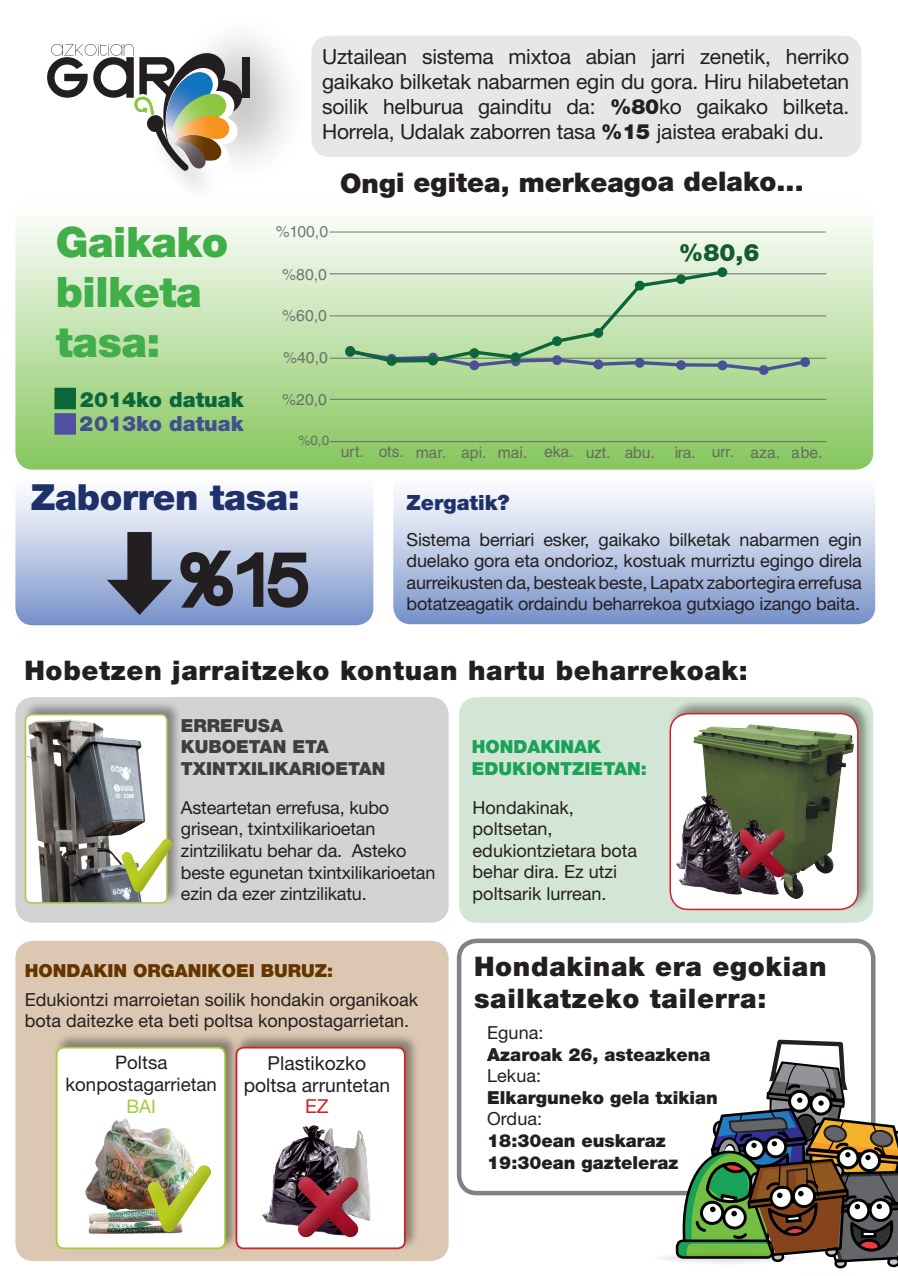
<style>
.page{position:relative;width:898px;height:1276px;background:#fff}
.page>*{position:absolute;margin:0;border:0;box-sizing:border-box;transform-origin:0 0}
.t1{font:87.75px "Kravitz Extra Thermal";color:#231f20}
.t2{font:900 42px "Helvetica Neue";letter-spacing:-.01em;color:#40ae49}
.t3{font:900 36px "Helvetica Neue";letter-spacing:-.01em;color:#1f3169}
.t4{font:900 27px/32.4px "Helvetica Neue";letter-spacing:.025em;color:#231f20}
.t5{font:900 27px "Helvetica Neue";letter-spacing:-.005em;color:#231f20}
.t6{font:900 24px "Helvetica Neue";color:#135a2e}
.t7{font:21px/25.2px "Helvetica Neue";letter-spacing:-.01em;color:#231f20;text-align:justify}
.t8{font:900 21px "Helvetica Neue";color:#0b6739}
.t9{font:900 21px "Helvetica Neue";color:#2e3092}
.t10{font:900 21px "Helvetica Neue";color:#1f3169}
.t11{font:19.2px "Helvetica Neue";color:#231f20}
.t12{font:19.2px "Helvetica Neue";color:#d1232a}
.t13{font:18.6px "Helvetica Neue";color:#231f20}
.t14{font:18.6px "Helvetica Neue";color:#a3cd39}
.t15{font:18px/21.6px "Helvetica Neue";letter-spacing:-.01em;color:#231f20}
.t16{font:900 18px "Helvetica Neue";color:#231f20}
.t17{font:900 18px "Helvetica Neue";color:#3e3e3f}
.t18{font:900 18px "Helvetica Neue";color:#19a358}
.t19{font:900 18px "Helvetica Neue";color:#653500}
.t20{font:15.75px "Helvetica LT Std";color:#57585a}
.t21{font:13.5px "Helvetica LT Std";color:#57585a}
.s1{font-weight:900}
</style>
<div class="page">
<div style="left:15px;top:194px;width:857px;height:275px;background:linear-gradient(to bottom,#fff,#87c75e);border-radius:18px"></div>
<div style="left:456px;top:938px;width:419px;height:257px;border:4px solid #808285;border-radius:18px"></div>
<svg style="left:15px;top:460px;width:358px;height:165px"></svg>
<div style="left:15px;top:697px;width:433px;height:225px;background:#d4d3d4;border-radius:18px"></div>
<div style="left:459px;top:697px;width:413px;height:225px;background:#d3e6d5;border-radius:18px"></div>
<div style="left:170px;top:10px;width:144px;height:179px;background:#231f20;opacity:.25"></div>
<div style="left:150px;top:114px;width:71px;height:89px;background:#fefefe"></div>
<div style="left:242px;top:57px;width:7px;height:41px;background:#231f20"></div>
<svg style="left:47px;top:33px;width:196px;height:148px"></svg>
<div style="left:311px;top:36px;width:550px;height:121px;background:#e6e7e9;border-radius:18px"></div>
<div style="left:15px;top:940px;width:433px;height:320px;background:#dcc8b2;border-radius:18px"></div>
<svg style="left:393px;top:459px;width:481px;height:165px"></svg>
<div style="left:127px;top:532px;width:25px;height:60px;background:#231f20"></div>
<svg style="left:107px;top:579px;width:65px;height:36px;background:#576078"></svg>
<div style="left:233px;top:1032px;width:186px;height:219px;background:#231f20;opacity:.45"></div>
<div style="left:236px;top:1047px;width:168px;height:201px;background:#fff;border-radius:7px"></div>
<div style="left:235px;top:1046px;width:170px;height:203px;border:2px solid #d1232a;border-radius:7px"></div>
<img style="left:354px;top:1130px;width:16px;height:90px">
<img style="left:262px;top:1124px;width:92px;height:114px">
<div style="left:298px;top:1176px;width:60px;height:61px;background:#1a171c;opacity:.45"></div>
<div style="left:53px;top:1032px;width:187px;height:219px;background:#231f20;opacity:.45"></div>
<div style="left:57px;top:1047px;width:168px;height:201px;background:#fff;border-radius:7px"></div>
<div style="left:56px;top:1046px;width:170px;height:203px;border:2px solid #a3cd39;border-radius:7px"></div>
<img style="left:86px;top:1118px;width:106px;height:115px">
<div style="left:148px;top:1164px;width:63px;height:67px;background:#1a171c;opacity:.45"></div>
<div style="left:23px;top:699px;width:159px;height:206px;background:#231f20;opacity:.45"></div>
<img style="left:26px;top:714px;width:141px;height:188px">
<div style="left:25px;top:714px;width:142px;height:189px;border:1px solid #a3cd39;border-radius:6px"></div>
<div style="left:121px;top:838px;width:51px;height:54px;background:#1a171c;opacity:.45"></div>
<div style="left:667px;top:698px;width:205px;height:214px;background:#231f20;opacity:.45"></div>
<div style="left:670px;top:713px;width:187px;height:196px;background:#fff;border-radius:18px"></div>
<img style="left:672px;top:724px;width:181px;height:174px">
<div style="left:669px;top:713px;width:189px;height:197px;border:2px solid #d1232a;border-radius:18px"></div>
<div style="left:740px;top:829px;width:44px;height:48px;background:#1a171c;opacity:.45"></div>
<div style="left:833px;top:1258px;width:13px;height:10px;border:2px solid #000;border-radius:50%"></div>
<svg style="left:674px;top:1037px;width:224px;height:229px"></svg>
<hr style="left:329px;top:231px;width:496px;height:1px;background:#57585a">
<hr style="left:329px;top:273px;width:496px;height:1px;background:#57585a">
<hr style="left:329px;top:315px;width:496px;height:1px;background:#57585a">
<hr style="left:329px;top:358px;width:496px;height:1px;background:#57585a">
<hr style="left:329px;top:399px;width:496px;height:1px;background:#57585a">
<hr style="left:329px;top:441px;width:496px;height:1px;background:#57585a">
<div style="left:799px;top:357px;width:10px;height:10px;border:3px solid #2e3092;border-radius:50%"></div>
<div style="left:758px;top:365px;width:10px;height:10px;border:3px solid #2e3092;border-radius:50%"></div>
<div style="left:345px;top:347px;width:10px;height:10px;border:3px solid #2e3092;border-radius:50%"></div>
<div style="left:717px;top:267px;width:10px;height:10px;border:3px solid #0c6638;border-radius:50%"></div>
<div style="left:345px;top:346px;width:10px;height:10px;border:3px solid #0c6638;border-radius:50%"></div>
<svg style="left:346px;top:268px;width:462px;height:105px;background:#bcd9b1"></svg>
<div style="left:54px;top:388px;width:22px;height:21px;background:#0b6739"></div>
<div style="left:54px;top:413px;width:22px;height:21px;background:#504fa1;border:2px solid #504fa1"></div>
<p class="t7" style="left:322px;top:43px;width:528px">Uztailean sistema mixtoa abian jarri zenetik, herriko gaikako bilketak nabarmen egin du gora. Hiru hilabetetan soilik helburua gainditu da: <span class="s1">%80</span>ko gaikako bilketa.<br>Horrela, Udalak zaborren tasa <span class="s1">%15</span> jaistea erabaki du.</p>
<p class="t2" style="left:56px;top:216px;width:174px">Gaikako</p>
<p class="t2" style="left:56px;top:267px;width:148px">bilketa</p>
<p class="t2" style="left:56px;top:317px;width:106px">tasa:</p>
<p class="t8" style="left:80px;top:387px;width:165px">2014ko datuak</p>
<p class="t9" style="left:80px;top:411px;width:165px">2013ko datuak</p>
<p class="t20" style="left:275px;top:223px;width:54px">%100,0</p>
<p class="t20" style="left:282px;top:265px;width:46px">%80,0</p>
<p class="t20" style="left:282px;top:306px;width:46px">%60,0</p>
<p class="t20" style="left:283px;top:349px;width:46px">%40,0</p>
<p class="t20" style="left:282px;top:390px;width:46px">%20,0</p>
<p class="t21" style="left:298px;top:432px;width:32px">%0,0</p>
<p class="t3" style="left:31px;top:476px;width:270px">Zaborren tasa:</p>
<p class="t1" style="left:176px;top:523px;width:133px">%15</p>
<p class="t5" style="left:340px;top:166px;width:465px">Ongi egitea, merkeagoa delako...</p>
<p class="t6" style="left:678px;top:238px;width:82px">%80,6</p>
<p class="t20" style="left:340px;top:443px;width:483px">urt. ots. mar. api. mai. eka. uzt. abu. ira. urr. aza. abe.</p>
<p class="t10" style="left:406px;top:490px;width:105px">Zergatik?</p>
<p class="t15" style="left:406px;top:528px;width:456px;text-align:justify">Sistema berriari esker, gaikako bilketak nabarmen egin duelako gora eta ondorioz, kostuak murriztu egingo direla aurreikusten da, besteak beste, Lapatx zabortegira errefusa botatzeagatik ordaindu beharrekoa gutxiago izango baita.</p>
<p class="t4" style="left:24px;top:654px;width:724px">Hobetzen jarraitzeko kontuan hartu beharrekoak:</p>
<p class="t17" style="left:181px;top:714px;width:104px">ERREFUSA</p>
<p class="t17" style="left:181px;top:736px;width:149px">KUBOETAN ETA</p>
<p class="t17" style="left:181px;top:757px;width:206px">TXINTXILIKARIOETAN</p>
<p class="t15" style="left:181px;top:796px;width:256px">Asteartetan errefusa, kubo grisean, txintxilikarioetan zintzilikatu behar da. Asteko beste egunetan txintxilikarioetan ezin da ezer zintzilikatu.</p>
<p class="t19" style="left:25px;top:959px;width:309px">HONDAKIN ORGANIKOEI BURUZ:</p>
<p class="t15" style="left:25px;top:987px;width:394px">Edukiontzi marroietan soilik hondakin organikoak bota daitezke eta beti poltsa konpostagarrietan.</p>
<p class="t13" style="left:115px;top:1051px;width:54px">Poltsa</p>
<p class="t13" style="left:65px;top:1073px;width:153px">konpostagarrietan</p>
<p class="t14" style="left:126px;top:1094px;width:31px">BAI</p>
<p class="t11" style="left:267px;top:1051px;width:100px">Plastikozko</p>
<p class="t11" style="left:243px;top:1073px;width:148px">poltsa arruntetan</p>
<p class="t12" style="left:305px;top:1094px;width:25px">EZ</p>
<p class="t18" style="left:471px;top:735px;width:131px">HONDAKINAK</p>
<p class="t18" style="left:471px;top:757px;width:176px">EDUKIONTZIETAN:</p>
<p class="t15" style="left:472px;top:796px;width:166px">Hondakinak, poltsetan, edukiontzietara bota behar dira. Ez utzi poltsarik lurrean.</p>
<p class="t4" style="left:474px;top:950px;width:354px">Hondakinak era egokian sailkatzeko tailerra:</p>
<p class="t15" style="left:487px;top:1021px;width:58px">Eguna:</p>
<p class="t16" style="left:487px;top:1043px;width:225px">Azaroak 26, asteazkena</p>
<p class="t15" style="left:487px;top:1064px;width:55px">Lekua:</p>
<p class="t16" style="left:487px;top:1086px;width:232px">Elkarguneko gela txikian</p>
<p class="t15" style="left:487px;top:1107px;width:56px">Ordua:</p>
<p class="t16" style="left:487px;top:1129px;width:180px">18:30ean euskaraz</p>
<p class="t16" style="left:487px;top:1151px;width:193px">19:30ean gazteleraz</p>
</div>
